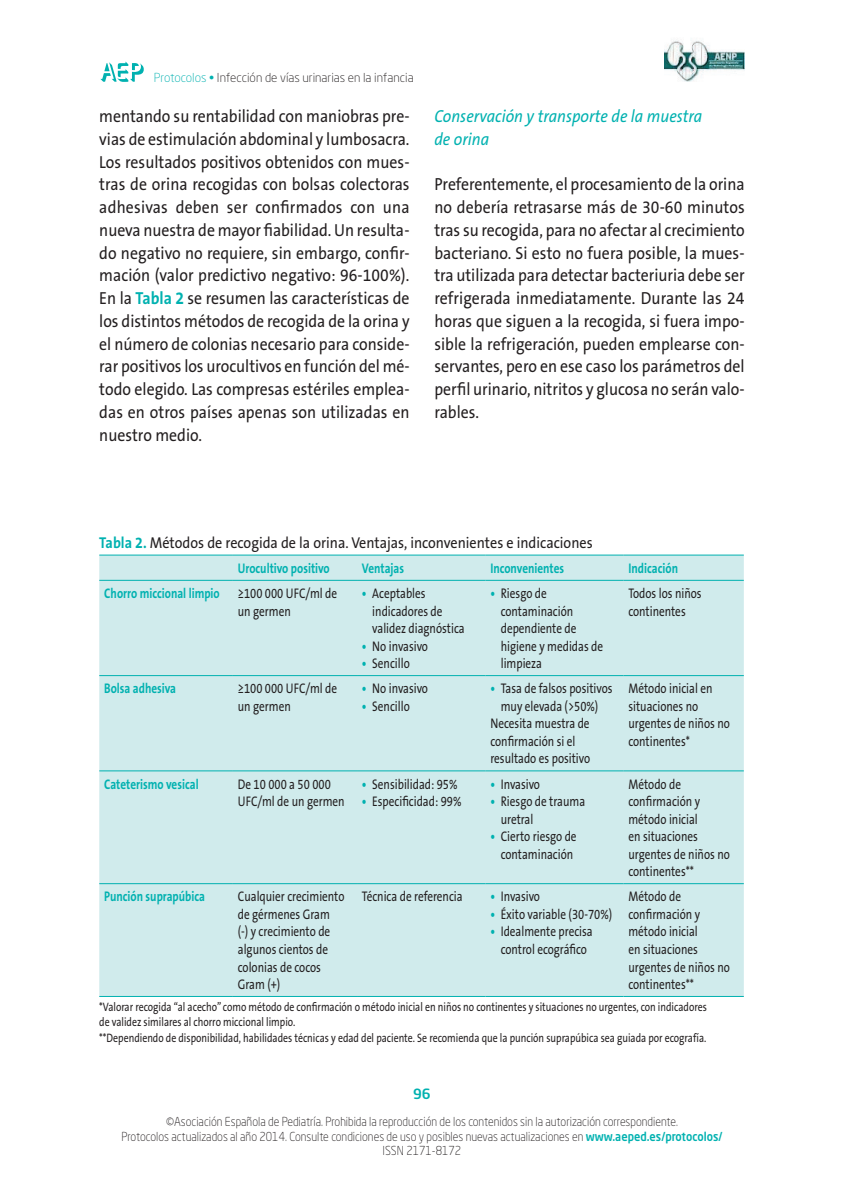
<style>
.page{position:relative;width:844px;height:1191px;background:#fff}
.page>*{position:absolute;margin:0;border:0;box-sizing:border-box;transform-origin:0 0}
.t1{font:17.5px/22.8px "The Sans B5 Plain";color:#231f20;text-align:justify;scale:.9 1}
._03_LADILLO_3{font:italic 17.5px/22.8px "The Sans B5 Plain";color:#00b1b0;scale:.9 1}
.TITULO_TABLA{font:15.75px "The Sans B5 Plain";color:#231f20;scale:.9 1}
.TEXTO_TABLA{font:14px/17.5px "The Sans B5 Plain";color:#231f20;scale:.8 1}
.CABECERA_TABLA{font:700 14px "The Sans B7";color:#00b1b0;scale:.8 1}
.t2{font:500 14px "Neo Sans Std";color:#00b1b0}
.NOTA_TABLA{font:12.25px/15.8px "The Sans B5 Plain";color:#231f20;scale:.8 1}
.t3{font:300 12.25px/14.7px "Neo Sans Std";color:#231f20;text-align:center;scale:.9 1}
.t4{font:300 12.25px "Neo Sans Std";color:#231f20}
.s1{color:#00b1b0}
.s2{font-family:"The Sans B7";font-weight:700;color:#00b1b0}
.s3{font-weight:500;color:#00b1b0}
</style>
<div class="page">
<svg style="left:100px;top:61px;width:44px;height:21px"></svg>
<img style="left:664px;top:41px;width:80px;height:41px">
<div style="left:99px;top:555px;width:644px;height:441px;background:#d0ebec"></div>
<hr style="left:99px;top:580px;width:134px;height:1px;background:#00b1b0">
<hr style="left:233px;top:580px;width:124px;height:1px;background:#00b1b0">
<hr style="left:357px;top:580px;width:128px;height:1px;background:#00b1b0">
<hr style="left:485px;top:580px;width:138px;height:1px;background:#00b1b0">
<hr style="left:623px;top:580px;width:120px;height:1px;background:#00b1b0">
<hr style="left:99px;top:675px;width:134px;height:1px;background:#00b1b0">
<hr style="left:233px;top:675px;width:124px;height:1px;background:#00b1b0">
<hr style="left:357px;top:675px;width:128px;height:1px;background:#00b1b0">
<hr style="left:485px;top:675px;width:138px;height:1px;background:#00b1b0">
<hr style="left:623px;top:675px;width:120px;height:1px;background:#00b1b0">
<hr style="left:99px;top:770px;width:134px;height:1px;background:#00b1b0">
<hr style="left:233px;top:770px;width:124px;height:1px;background:#00b1b0">
<hr style="left:357px;top:770px;width:128px;height:1px;background:#00b1b0">
<hr style="left:485px;top:770px;width:138px;height:1px;background:#00b1b0">
<hr style="left:623px;top:770px;width:120px;height:1px;background:#00b1b0">
<hr style="left:99px;top:883px;width:134px;height:1px;background:#00b1b0">
<hr style="left:233px;top:883px;width:124px;height:1px;background:#00b1b0">
<hr style="left:357px;top:883px;width:128px;height:1px;background:#00b1b0">
<hr style="left:485px;top:883px;width:138px;height:1px;background:#00b1b0">
<hr style="left:623px;top:883px;width:120px;height:1px;background:#00b1b0">
<hr style="left:99px;top:554px;width:134px;height:1px;background:#00b1b0">
<hr style="left:233px;top:554px;width:124px;height:1px;background:#00b1b0">
<hr style="left:357px;top:554px;width:128px;height:1px;background:#00b1b0">
<hr style="left:485px;top:554px;width:138px;height:1px;background:#00b1b0">
<hr style="left:623px;top:554px;width:120px;height:1px;background:#00b1b0">
<hr style="left:99px;top:996px;width:134px;height:1px;background:#00b1b0">
<hr style="left:233px;top:996px;width:124px;height:1px;background:#00b1b0">
<hr style="left:357px;top:996px;width:128px;height:1px;background:#00b1b0">
<hr style="left:485px;top:996px;width:138px;height:1px;background:#00b1b0">
<hr style="left:623px;top:996px;width:120px;height:1px;background:#00b1b0">
<p class="t4" style="left:154px;top:70px;width:261px"><span class="s1">Protocolos •</span> Infección de vías urinarias en la infancia</p>
<p class="t1" style="left:99px;top:105px;width:346px">mentando su rentabilidad con maniobras pre&shy;vias de estimulación abdominal y lumbosacra.<br>Los resultados positivos obtenidos con mues&shy;tras de orina recogidas con bolsas colectoras adhesivas deben ser confirmados con una nueva nuestra de mayor fiabilidad. Un resulta&shy;do negativo no requiere, sin embargo, confir&shy;mación (valor predictivo negativo: 96-100%).<br>En la <span class="s2">Tabla 2</span> se resumen las características de los distintos métodos de recogida de la orina y el número de colonias necesario para conside&shy;rar positivos los urocultivos en función del mé&shy;todo elegido. Las compresas estériles emplea&shy;das en otros países apenas son utilizadas en nuestro medio.</p>
<p class="_03_LADILLO_3" style="left:434px;top:105px;width:299px">Conservación y transporte de la muestra de orina</p>
<p class="t1" style="left:434px;top:174px;width:346px">Preferentemente, el procesamiento de la orina no debería retrasarse más de 30-60 minutos tras su recogida, para no afectar al crecimiento bacteriano. Si esto no fuera posible, la mues&shy;tra utilizada para detectar bacteriuria debe ser refrigerada inmediatamente. Durante las 24 horas que siguen a la recogida, si fuera impo&shy;sible la refrigeración, pueden emplearse con&shy;servantes, pero en ese caso los parámetros del perfil urinario, nitritos y glucosa no serán valo&shy;rables.</p>
<p class="TITULO_TABLA" style="left:99px;top:534px;width:549px"><span class="s2">Tabla 2.</span> Métodos de recogida de la orina. Ventajas, inconvenientes e indicaciones</p>
<p class="CABECERA_TABLA" style="left:238px;top:560px;width:116px">Urocultivo positivo</p>
<p class="CABECERA_TABLA" style="left:362px;top:560px;width:54px">Ventajas</p>
<p class="CABECERA_TABLA" style="left:490px;top:560px;width:94px">Inconvenientes</p>
<p class="CABECERA_TABLA" style="left:628px;top:560px;width:64px">Indicación</p>
<p class="CABECERA_TABLA" style="left:104px;top:586px;width:146px">Chorro miccional limpio</p>
<p class="TEXTO_TABLA" style="left:238px;top:585px;width:126px">≥100 000 UFC/ml de un germen</p>
<p class="TEXTO_TABLA" style="left:372px;top:585px;width:117px;text-indent:-10px"><span class="s2">•</span> Aceptables indicadores de validez diagnóstica</p>
<p class="TEXTO_TABLA" style="left:362px;top:637px;width:84px"><span class="s2">•</span> No invasivo</p>
<p class="TEXTO_TABLA" style="left:362px;top:655px;width:61px"><span class="s2">•</span> Sencillo</p>
<p class="TEXTO_TABLA" style="left:500px;top:585px;width:129px;text-indent:-10px"><span class="s2">•</span> Riesgo de contaminación dependiente de higiene y medidas de limpieza</p>
<p class="TEXTO_TABLA" style="left:628px;top:585px;width:93px">Todos los niños continentes</p>
<p class="CABECERA_TABLA" style="left:104px;top:681px;width:91px">Bolsa adhesiva</p>
<p class="TEXTO_TABLA" style="left:238px;top:680px;width:126px">≥100 000 UFC/ml de un germen</p>
<p class="TEXTO_TABLA" style="left:362px;top:680px;width:84px"><span class="s2">•</span> No invasivo</p>
<p class="TEXTO_TABLA" style="left:362px;top:698px;width:61px"><span class="s2">•</span> Sencillo</p>
<p class="CABECERA_TABLA" style="left:104px;top:776px;width:119px">Cateterismo vesical</p>
<p class="TEXTO_TABLA" style="left:238px;top:775px;width:135px">De 10 000 a 50 000<br>UFC/ml de un germen</p>
<p class="TEXTO_TABLA" style="left:362px;top:775px;width:121px"><span class="s2">•</span> Sensibilidad: 95%</p>
<p class="TEXTO_TABLA" style="left:362px;top:793px;width:126px"><span class="s2">•</span> Especificidad: 99%</p>
<p class="TEXTO_TABLA" style="left:490px;top:680px;width:154px;text-align:center"><span class="s2">•</span> Tasa de falsos positivos muy elevada (&gt;50%)</p>
<p class="TEXTO_TABLA" style="left:490px;top:715px;width:126px">Necesita muestra de confirmación si el resultado es positivo</p>
<p class="TEXTO_TABLA" style="left:490px;top:775px;width:63px"><span class="s2">•</span> Invasivo</p>
<p class="TEXTO_TABLA" style="left:500px;top:793px;width:107px;text-indent:-10px"><span class="s2">•</span> Riesgo de trauma uretral</p>
<p class="TEXTO_TABLA" style="left:490px;top:828px;width:109px;text-align:center"><span class="s2">•</span> Cierto riesgo de contaminación</p>
<p class="TEXTO_TABLA" style="left:628px;top:680px;width:128px">Método inicial en situaciones no urgentes de niños no continentes*</p>
<p class="TEXTO_TABLA" style="left:628px;top:775px;width:128px">Método de confirmación y método inicial<br>en situaciones urgentes de niños no continentes**</p>
<p class="CABECERA_TABLA" style="left:104px;top:889px;width:128px">Punción suprapúbica</p>
<p class="TEXTO_TABLA" style="left:238px;top:888px;width:135px">Cualquier crecimiento de gérmenes Gram<br>(-) y crecimiento de algunos cientos de colonias de cocos<br>Gram (+)</p>
<p class="TEXTO_TABLA" style="left:362px;top:888px;width:127px">Técnica de referencia</p>
<p class="TEXTO_TABLA" style="left:490px;top:888px;width:63px"><span class="s2">•</span> Invasivo</p>
<p class="TEXTO_TABLA" style="left:628px;top:888px;width:128px">Método de confirmación y método inicial<br>en situaciones urgentes de niños no continentes**</p>
<p class="NOTA_TABLA" style="left:99px;top:999px;width:760px">*Valorar recogida “al acecho” como método de confirmación o método inicial en niños no continentes y situaciones no urgentes, con indicadores de validez similares al chorro miccional limpio.</p>
<p class="NOTA_TABLA" style="left:99px;top:1030px;width:760px">**Dependiendo de disponibilidad, habilidades técnicas y edad del paciente. Se recomienda que la punción suprapúbica sea guiada por ecografía.</p>
<p class="TEXTO_TABLA" style="left:490px;top:906px;width:154px"><span class="s2">•</span> Éxito variable (30-70%)</p>
<p class="TEXTO_TABLA" style="left:490px;top:923px;width:129px;text-align:center"><span class="s2">•</span> Idealmente precisa control ecográfico</p>
<p class="t2" style="left:413px;top:1085px;width:19px">96</p>
<p class="t3" style="left:121px;top:1114px;width:669px">©Asociación Española de Pediatría. Prohibida la reproducción de los contenidos sin la autorización correspondiente.<br>Protocolos actualizados al año 2014. Consulte condiciones de uso y posibles nuevas actualizaciones en <span class="s3">www.aeped.es/protocolos/<br></span>ISSN 2171-8172</p>
</div>
